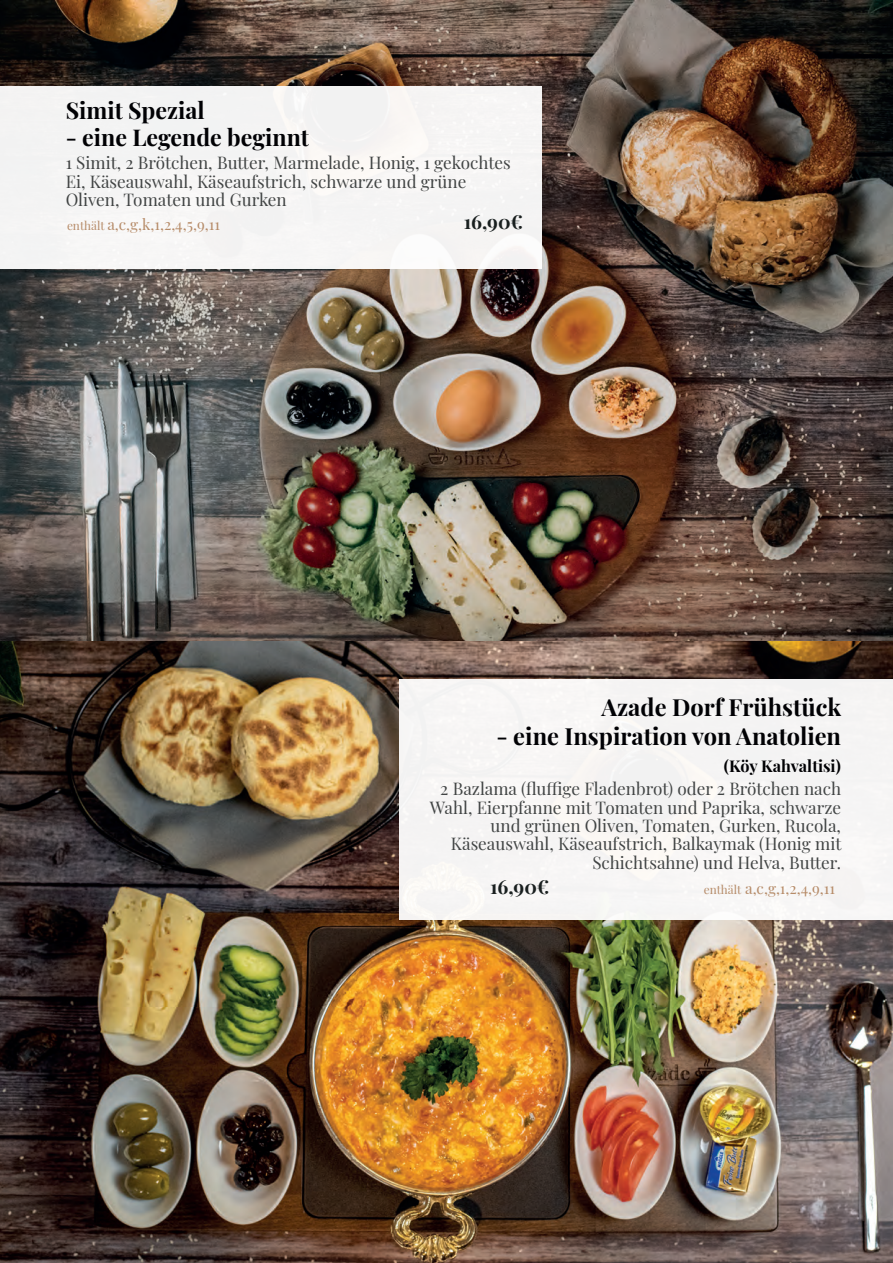
<style>
.page{position:relative;width:893px;height:1263px;background:#fff}
.page>*{position:absolute;margin:0;border:0;box-sizing:border-box;transform-origin:0 0}
.t1{font:700 23.55px "Playfair Display";color:#010104}
.t2{font:700 23.1px "Playfair Display";color:#010104}
.t3{font:700 19.5px "Playfair Display";color:#191f1f}
.t4{font:17.1px/18.3px "Playfair Display";color:#414444}
.t5{font:700 16.2px "Playfair Display";color:#010104}
.t6{font:15.15px "Playfair Display";color:#b68b68}
.s1{font-size:11.85px}
</style>
<div class="page">
<img style="left:0;top:0;width:893px;height:1263px">
<div style="left:0;top:86px;width:542px;height:183px;background:#f5f4f4"></div>
<div style="left:400px;top:679px;width:493px;height:240px;background:#f6f5f4"></div>
<hr style="left:892px;top:85px;width:1px;height:200px;background:#fff">
<h2 class="t2" style="left:66px;top:92px;width:140px">Simit Spezial</h2>
<h2 class="t2" style="left:66px;top:119px;width:245px">- eine Legende beginnt</h2>
<p class="t4" style="left:66px;top:152px;width:447px">1 Simit, 2 Brötchen, Butter, Marmelade, Honig, 1 gekochtes<br>Ei, Käseauswahl, Käseaufstrich, schwarze und grüne<br>Oliven, Tomaten und Gurken</p>
<p class="t6" style="left:67px;top:213px;width:154px"><span class="s1">enthält</span> a,c,g,k,1,2,4,5,9,11</p>
<p class="t3" style="left:464px;top:207px;width:61px">16,90€</p>
<h1 class="t1" style="left:601px;top:689px;width:241px">Azade Dorf Frühstück</h1>
<h1 class="t1" style="left:496px;top:717px;width:346px">- eine Inspiration von Anatolien</h1>
<p class="t5" style="left:724px;top:753px;width:119px">(Köy Kahvaltisi)</p>
<p class="t4" style="left:430px;top:778px;width:413px;text-align:right">2 Bazlama (fluffige Fladenbrot) oder 2 Brötchen nach Wahl, Eierpfanne mit Tomaten und Paprika, schwarze und grünen Oliven, Tomaten, Gurken, Rucola, Käseauswahl, Käseaufstrich, Balkaymak (Honig mit Schichtsahne) und Helva, Butter.</p>
<p class="t3" style="left:490px;top:871px;width:61px">16,90€</p>
<p class="t6" style="left:704px;top:876px;width:133px"><span class="s1">enthält</span> a,c,g,1,2,4,9,11</p>
</div>
